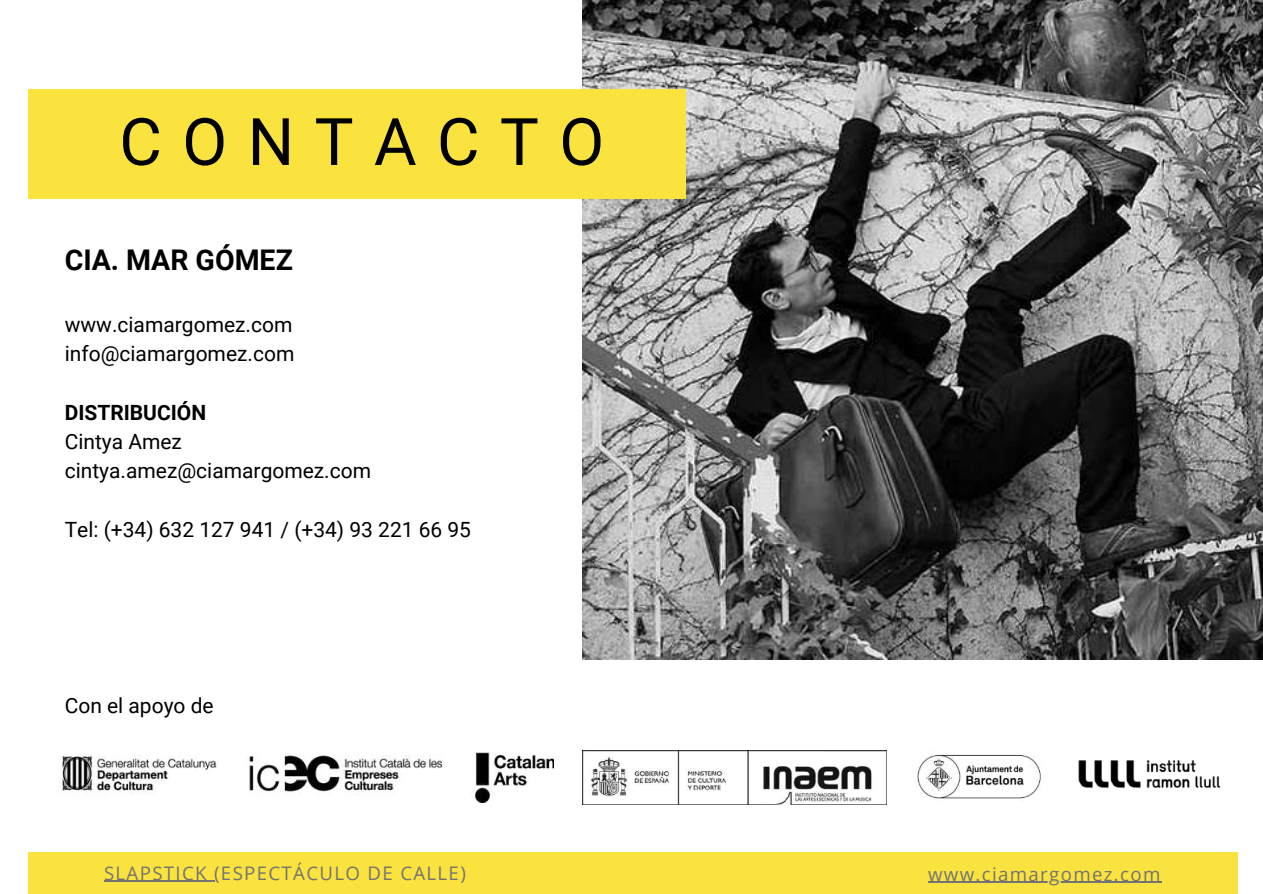
<style>
.page{position:relative;width:1263px;height:894px;background:#fff}
.page>*{position:absolute;margin:0;border:0;box-sizing:border-box;transform-origin:0 0}
.t1{font:65.55px "Roboto";letter-spacing:.31em;color:#000}
.t2{font:700 28.5px "Roboto";color:#000}
.t3{font:21px/29.2px "Roboto";color:#000}
.t4{font:700 21px "Roboto";color:#000}
.t5{font:18.75px "Open Sans";letter-spacing:.07em;color:#737373}
</style>
<div class="page">
<img style="left:582px;top:0;width:681px;height:659px">
<div style="left:28px;top:89px;width:657px;height:110px;background:#fae33e"></div>
<img style="left:475px;top:752px;width:79px;height:49px">
<img style="left:1078px;top:760px;width:143px;height:29px">
<img style="left:917px;top:754px;width:124px;height:46px">
<img style="left:582px;top:750px;width:304px;height:54px">
<div style="left:28px;top:852px;width:1209px;height:41px;background:#fae33e"></div>
<hr style="left:104px;top:880px;width:104px;height:1px;background:#737373">
<hr style="left:928px;top:881px;width:234px;height:1px;background:#737373">
<img style="left:62px;top:755px;width:383px;height:41px">
<h1 class="t1" style="left:119px;top:104px;width:486px">CONTACTO</h1>
<h2 class="t2" style="left:65px;top:244px;width:230px">CIA. MAR GÓMEZ</h2>
<p class="t3" style="left:65px;top:310px;width:231px">www.ciamargomez.com info@ciamargomez.com</p>
<p class="t4" style="left:65px;top:400px;width:143px">DISTRIBUCIÓN</p>
<p class="t3" style="left:65px;top:427px;width:308px">Cintya Amez cintya.amez@ciamargomez.com</p>
<p class="t3" style="left:65px;top:515px;width:408px">Tel: (+34) 632 127 941 / (+34) 93 221 66 95</p>
<p class="t3" style="left:65px;top:691px;width:150px">Con el apoyo de</p>
<p class="t5" style="left:104px;top:859px;width:363px">SLAPSTICK (ESPECTÁCULO DE CALLE)</p>
<p class="t5" style="left:928px;top:860px;width:234px">www.ciamargomez.com</p>
</div>
